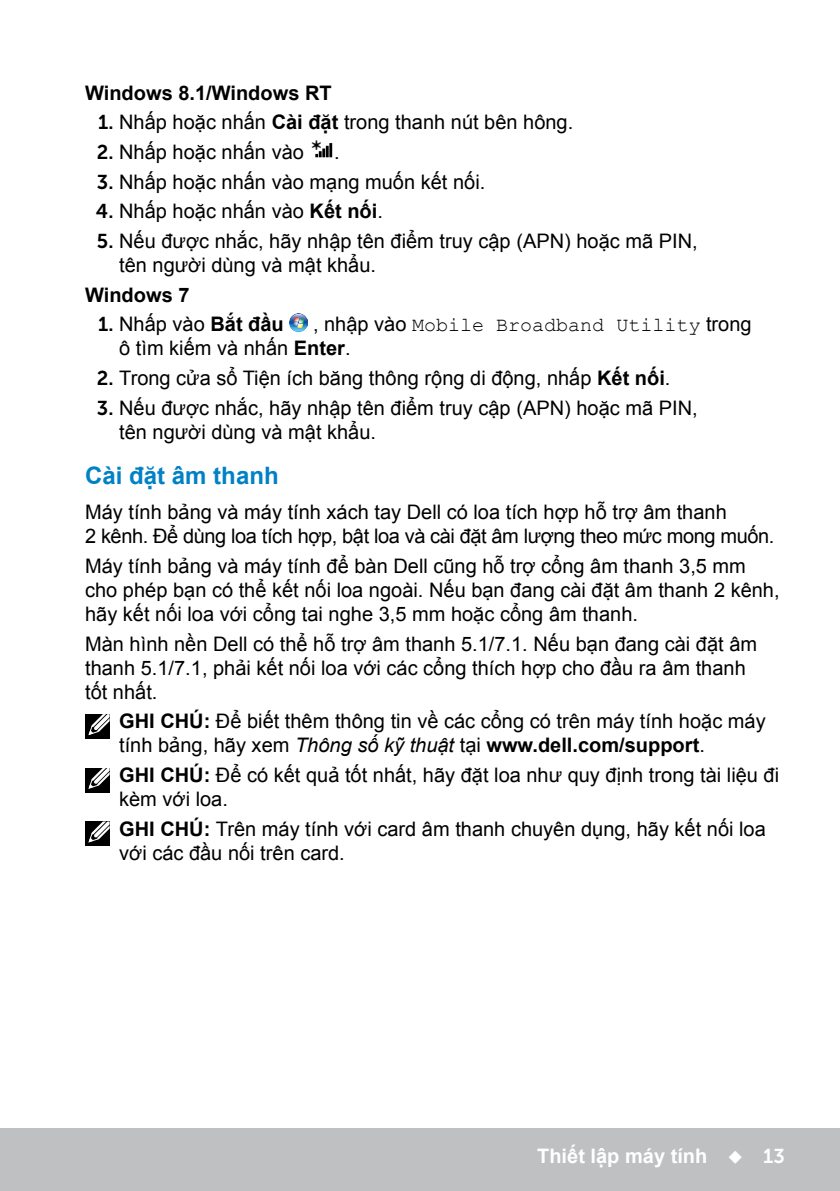
<style>
.page{position:relative;width:840px;height:1191px;background:#fff}
.page>*{position:absolute;margin:0;border:0;box-sizing:border-box;transform-origin:0 0}
.Head2{font:700 24px "Arial";color:#0081c6}
.Paragraph{font:20px/24px "Arial";color:#000}
.Note{font:20px/24px "Arial";color:#000}
.Paragraph-2{font:20px/24px "Arial";letter-spacing:-.02em;color:#000}
.Paragraph-3{font:700 20px "Arial";color:#000}
.t1{font:700 20px "Arial";color:#fff}
.s1{font-family:"Museo Sans For Dell 700"}
.s2{font-weight:700}
.s3{font-family:"Courier New"}
.s4{font-style:italic}
.s5{font-family:"Museo Sans For Dell 700";font-weight:400}
</style>
<div class="page">
<div style="left:0;top:1128px;width:839px;height:63px;background:#bec0c2"></div>
<img style="left:311px;top:140px;width:22px;height:18px">
<img style="left:289px;top:313px;width:18px;height:18px">
<div style="left:85px;top:714px;width:24px;height:24px;background:#000"></div>
<svg style="left:88px;top:714px;width:22px;height:22px"></svg>
<div style="left:85px;top:768px;width:24px;height:24px;background:#000"></div>
<svg style="left:88px;top:768px;width:22px;height:21px"></svg>
<div style="left:85px;top:821px;width:24px;height:25px;background:#000"></div>
<svg style="left:88px;top:821px;width:22px;height:22px"></svg>
<p class="Paragraph-3" style="left:85px;top:79px;width:248px">Windows 8.1/Windows RT</p>
<p class="Paragraph" style="left:98px;top:110px;width:476px"><span class="s1">1.</span> Nhấp hoặc nhấn <span class="s2">Cài đặt</span> trong thanh nút bên hông.</p>
<p class="Paragraph" style="left:97px;top:140px;width:208px"><span class="s1">2.</span> Nhấp hoặc nhấn vào</p>
<p class="Paragraph" style="left:334px;top:140px;width:7px">.</p>
<p class="Paragraph" style="left:97px;top:170px;width:390px"><span class="s1">3.</span> Nhấp hoặc nhấn vào mạng muốn kết nối.</p>
<p class="Paragraph" style="left:96px;top:199px;width:288px"><span class="s1">4.</span> Nhấp hoặc nhấn vào <span class="s2">Kết nối</span>.</p>
<p class="Paragraph" style="left:119px;top:229px;width:579px;text-indent:-22px"><span class="s1">5.</span> Nếu được nhắc, hãy nhập tên điểm truy cập (APN) hoặc mã PIN, tên người dùng và mật khẩu.</p>
<p class="Paragraph-3" style="left:85px;top:281px;width:106px">Windows 7</p>
<p class="Paragraph" style="left:98px;top:312px;width:187px"><span class="s1">1.</span> Nhấp vào <span class="s2">Bắt đầu</span></p>
<p class="Paragraph" style="left:119px;top:312px;width:633px;text-indent:194px">, nhập vào <span class="s3">Mobile Broadband Utility</span> trong ô tìm kiếm và nhấn <span class="s2">Enter</span>.</p>
<p class="Paragraph" style="left:97px;top:366px;width:575px"><span class="s1">2.</span> Trong cửa sổ Tiện ích băng thông rộng di động, nhấp <span class="s2">Kết nối</span>.</p>
<p class="Paragraph" style="left:119px;top:396px;width:579px;text-indent:-22px"><span class="s1">3.</span> Nếu được nhắc, hãy nhập tên điểm truy cập (APN) hoặc mã PIN, tên người dùng và mật khẩu.</p>
<p class="Head2" style="left:85px;top:459px;width:195px">Cài đặt âm thanh</p>
<p class="Paragraph-2" style="left:85px;top:500px;width:690px">Máy tính bảng và máy tính xách tay Dell có loa tích hợp hỗ trợ âm thanh<br>2 kênh. Để dùng loa tích hợp, bật loa và cài đặt âm lượng theo mức mong muốn.</p>
<p class="Paragraph" style="left:85px;top:554px;width:695px">Máy tính bảng và máy tính để bàn Dell cũng hỗ trợ cổng âm thanh 3,5 mm cho phép bạn có thể kết nối loa ngoài. Nếu bạn đang cài đặt âm thanh 2 kênh, hãy kết nối loa với cổng tai nghe 3,5 mm hoặc cổng âm thanh.</p>
<p class="Paragraph" style="left:85px;top:631px;width:673px">Màn hình nền Dell có thể hỗ trợ âm thanh 5.1/7.1. Nếu bạn đang cài đặt âm thanh 5.1/7.1, phải kết nối loa với các cổng thích hợp cho đầu ra âm thanh tốt nhất.</p>
<p class="Note" style="left:119px;top:709px;width:647px"><span class="s2">GHI CHÚ:</span> Để biết thêm thông tin về các cổng có trên máy tính hoặc máy tính bảng, hãy xem <span class="s4">Thông số kỹ thuật</span> tại <span class="s2">www.dell.com/support</span>.</p>
<p class="Note" style="left:119px;top:763px;width:661px"><span class="s2">GHI CHÚ:</span> Để có kết quả tốt nhất, hãy đặt loa như quy định trong tài liệu đi kèm với loa.</p>
<p class="Note" style="left:119px;top:817px;width:647px"><span class="s2">GHI CHÚ:</span> Trên máy tính với card âm thanh chuyên dụng, hãy kết nối loa với các đầu nối trên card.</p>
<p class="t1" style="left:537px;top:1142px;width:249px">Thiết lập máy tính ◆ <span class="s5">13</span></p>
</div>
